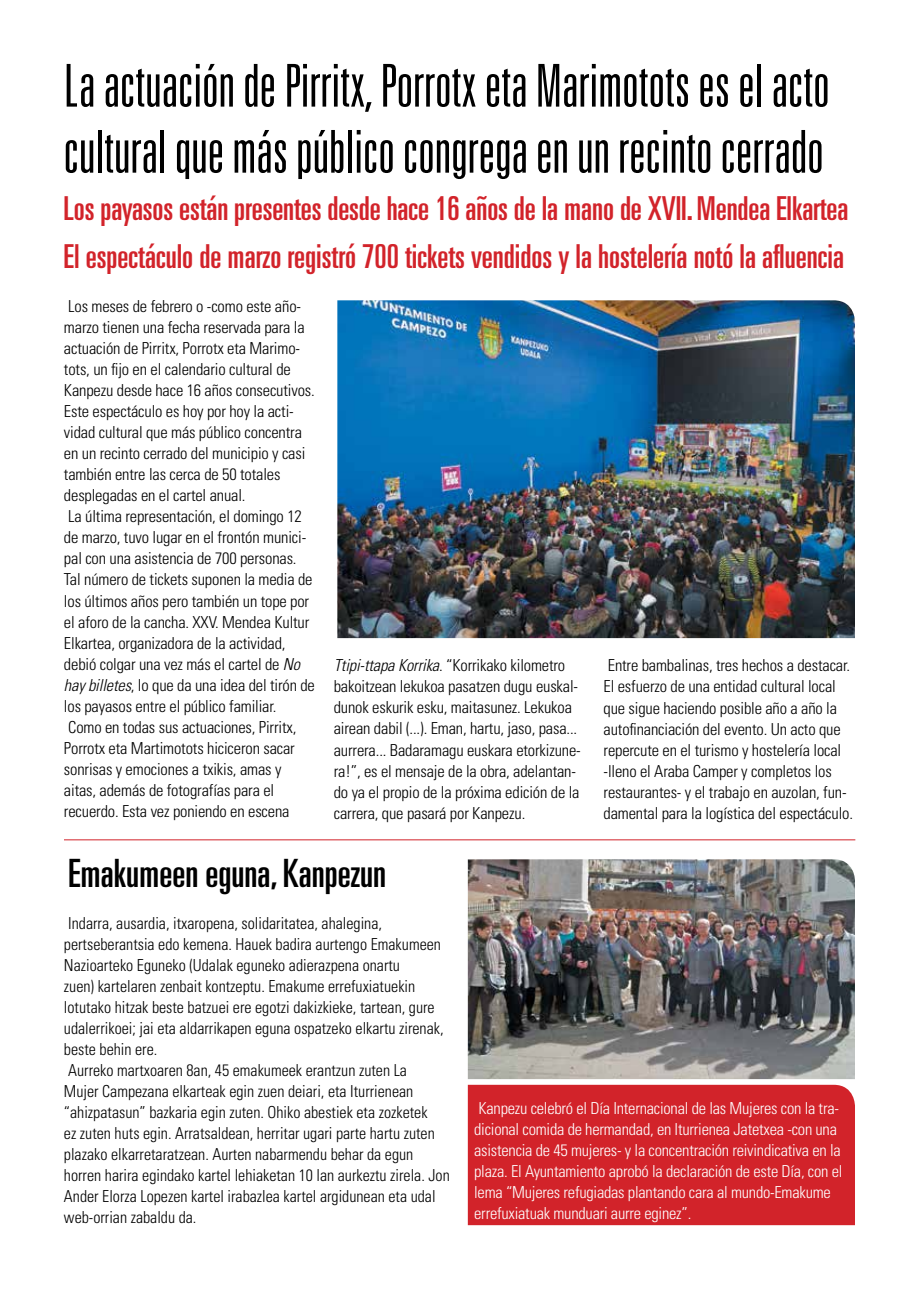
<style>
.page{position:relative;width:919px;height:1289px;background:#fff}
.page>*{position:absolute;margin:0;border:0;box-sizing:border-box;transform-origin:0 0}
.t1{font:300 ultra-condensed 59.1px/66px "Univers LT Std";color:#000}
.t2{font:ultra-condensed 39px "Univers LT Std";color:#000}
.t3{font:ultra-condensed 33px/47.5px "Univers LT Std";color:#d2232a}
.t4{font:300 condensed 16.5px/21px "Univers LT Std";letter-spacing:-.01em;color:#000}
.t5{font:300 condensed 16.5px/21px "Univers LT Std";letter-spacing:-.015em;color:#fff}
.s1{font-style:italic}
</style>
<div class="page">
<hr style="left:64px;top:839px;width:791px;height:1px;background:#d2232a">
<img style="left:337px;top:300px;width:517px;height:338px">
<div style="left:468px;top:1084px;width:386px;height:141px;background:#d2232a"></div>
<img style="left:468px;top:859px;width:386px;height:220px">
<h1 class="t1" style="left:64px;top:52px;width:767px">La actuación de Pirritx, Porrotx eta Marimotots es el acto cultural que más público congrega en un recinto cerrado</h1>
<h3 class="t3" style="left:64px;top:184px;width:786px">Los payasos están presentes desde hace 16 años de la mano de XVII. Mendea Elkartea<br>El espectáculo de marzo registró 700 tickets vendidos y la hostelería notó la afluencia</h3>
<p class="t4" style="left:64px;top:296px;width:252px">Los meses de febrero o -como este año&shy;marzo tienen una fecha reservada para la actuación de Pirritx, Porrotx eta Marimo&shy;tots, un fijo en el calendario cultural de Kanpezu desde hace 16 años consecutivos.<br>Este espectáculo es hoy por hoy la acti&shy;vidad cultural que más público concentra en un recinto cerrado del municipio y casi también entre las cerca de 50 totales desplegadas en el cartel anual.<br>La última representación, el domingo 12 de marzo, tuvo lugar en el frontón munici&shy;pal con una asistencia de 700 personas.<br>Tal número de tickets suponen la media de los últimos años pero también un tope por el aforo de la cancha. XXV. Mendea Kultur Elkartea, organizadora de la actividad, debió colgar una vez más el cartel de <span class="s1">No hay billetes</span>, lo que da una idea del tirón de los payasos entre el público familiar.<br>Como en todas sus actuaciones, Pirritx, Porrotx eta Martimotots hiciceron sacar sonrisas y emociones a txikis, amas y aitas, además de fotografías para el recuerdo. Esta vez poniendo en escena</p>
<p class="t4" style="left:334px;top:655px;width:248px"><span class="s1">Ttipi-ttapa Korrika</span>. “Korrikako kilometro bakoitzean lekukoa pasatzen dugu euskal&shy;dunok eskurik esku, maitasunez. Lekukoa airean dabil (...). Eman, hartu, jaso, pasa... aurrera... Badaramagu euskara etorkizune&shy;ra!”, es el mensaje de la obra, adelantan&shy;do ya el propio de la próxima edición de la carrera, que pasará por Kanpezu.</p>
<p class="t4" style="left:603px;top:655px;width:251px">Entre bambalinas, tres hechos a destacar.<br>El esfuerzo de una entidad cultural local que sigue haciendo posible año a año la autofinanciación del evento. Un acto que repercute en el turismo y hostelería local -lleno el Araba Camper y completos los restaurantes- y el trabajo en auzolan, fun&shy;damental para la logística del espectáculo.</p>
<h2 class="t2" style="left:68px;top:850px;width:319px">Emakumeen eguna, Kanpezun</h2>
<p class="t4" style="left:64px;top:912px;width:387px">Indarra, ausardia, itxaropena, solidaritatea, ahalegina, pertseberantsia edo kemena. Hauek badira aurtengo Emakumeen Nazioarteko Eguneko (Udalak eguneko adierazpena onartu<br>zuen) kartelaren zenbait kontzeptu. Emakume errefuxiatuekin lotutako hitzak beste batzuei ere egotzi dakizkieke, tartean, gure udalerrikoei; jai eta aldarrikapen eguna ospatzeko elkartu zirenak, beste behin ere.<br>Aurreko martxoaren 8an, 45 emakumeek erantzun zuten La<br>Mujer Campezana elkarteak egin zuen deiari, eta Iturrienean “ahizpatasun” bazkaria egin zuten. Ohiko abestiek eta zozketek<br>ez zuten huts egin. Arratsaldean, herritar ugari parte hartu zuten plazako elkarretaratzean. Aurten nabarmendu behar da egun horren harira egindako kartel lehiaketan 10 lan aurkeztu zirela. Jon Ander Elorza Lopezen kartel irabazlea kartel argidunean eta udal web-orrian zabaldu da.</p>
<p class="t5" style="left:474px;top:1097px;width:370px">Kanpezu celebró el Día Internacional de las Mujeres con la tra&shy;dicional comida de hermandad, en Iturrienea Jatetxea -con una asistencia de 45 mujeres- y la concentración reivindicativa en la plaza. El Ayuntamiento aprobó la declaración de este Día, con el lema “Mujeres refugiadas plantando cara al mundo-Emakume errefuxiatuak munduari aurre eginez”.</p>
</div>
